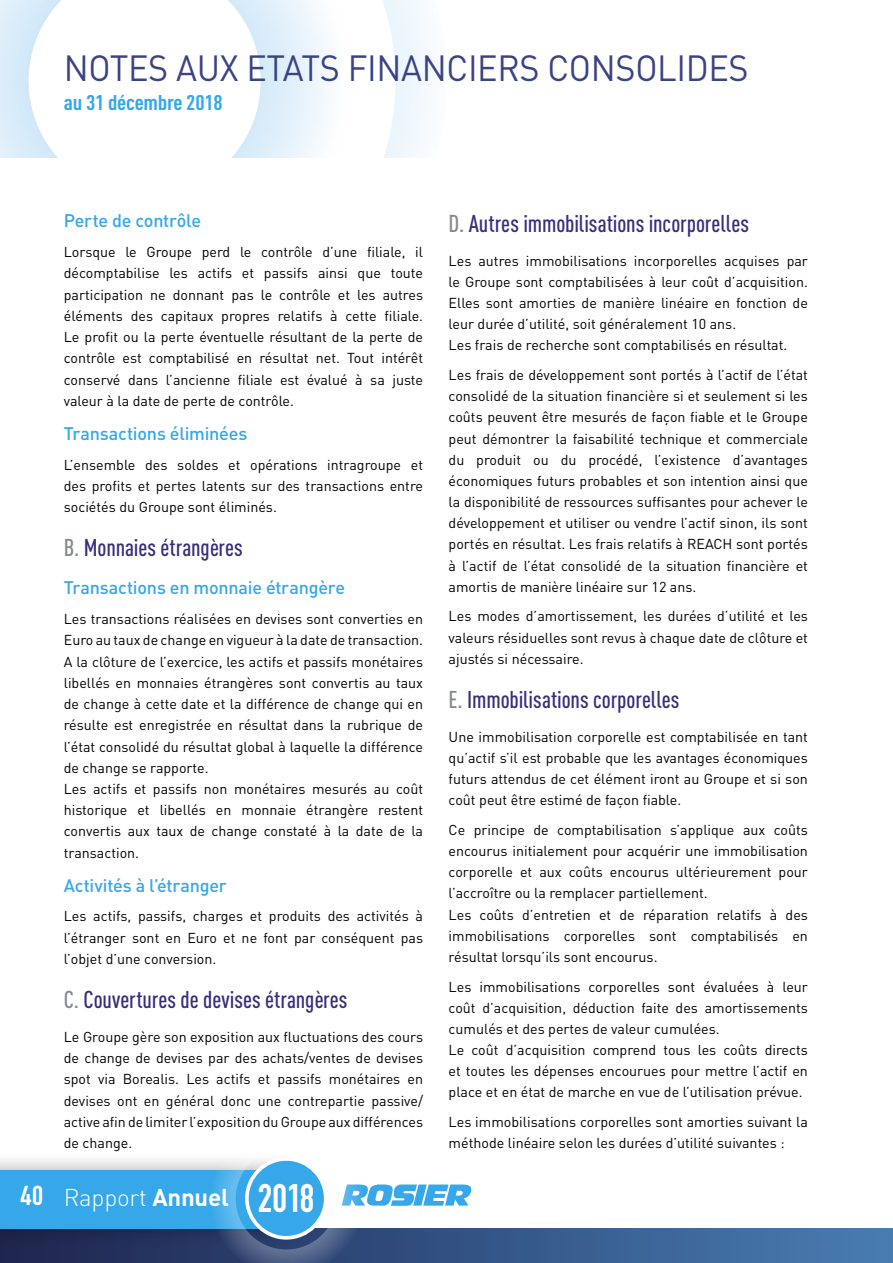
<style>
.page{position:relative;width:893px;height:1263px;background:#fff}
.page>*{position:absolute;margin:0;border:0;box-sizing:border-box;transform-origin:0 0}
.t1{font:700 39.3px "DIN Condensed";color:#fff}
.t2{font:36px "DIN";letter-spacing:-.01em;color:#3a4383;scale:.95 1}
.t3{font:700 27px "DIN Condensed";color:#fff;scale:1.1 1}
.t4{font:500 24px "DIN Cond";color:#392d7a}
.t5{font:300 24px "DIN";letter-spacing:-.01em;color:#fff}
.t6{font:700 21px "DIN Cond";letter-spacing:-.01em;color:#36a7e9;scale:1.1 1}
.t7{font:500 18px "DIN";letter-spacing:-.015em;color:#36a7e9}
.t8{font:14.25px/21.1px "DIN";color:#000;text-align:justify}
.s1{color:#848a91}
.s2{font-weight:700}
</style>
<div class="page">
<svg style="left:382px;top:0;width:46px;height:157px"></svg>
<svg style="left:0;top:0;width:329px;height:157px"></svg>
<svg style="left:0;top:1229px;width:893px;height:34px;background:#385d8f"></svg>
<div style="left:0;top:1151px;width:305px;height:96px;background:#000;opacity:.35"></div>
<div style="left:0;top:1170px;width:286px;height:59px;background:#36a7e9"></div>
<svg style="left:208px;top:1151px;width:265px;height:112px"></svg>
<h2 class="t2" style="left:64px;top:45px;width:722px">NOTES AUX ETATS FINANCIERS CONSOLIDES</h2>
<h3 class="t6" style="left:64px;top:90px;width:146px">au 31 décembre 2018</h3>
<p class="t7" style="left:64px;top:209px;width:139px">Perte de contrôle</p>
<p class="t8" style="left:64px;top:241px;width:361px">Lorsque le Groupe perd le contrôle d’une filiale, il décomptabilise les actifs et passifs ainsi que toute participation ne donnant pas le contrôle et les autres éléments des capitaux propres relatifs à cette filiale.<br>Le profit ou la perte éventuelle résultant de la perte de contrôle est comptabilisé en résultat net. Tout intérêt conservé dans l’ancienne filiale est évalué à sa juste valeur à la date de perte de contrôle.</p>
<p class="t7" style="left:64px;top:422px;width:185px">Transactions éliminées</p>
<p class="t8" style="left:64px;top:453px;width:361px">L’ensemble des soldes et opérations intragroupe et des profits et pertes latents sur des transactions entre sociétés du Groupe sont éliminés.</p>
<h3 class="t4" style="left:64px;top:533px;width:181px"><span class="s1">B.</span> Monnaies étrangères</h3>
<p class="t7" style="left:64px;top:576px;width:283px">Transactions en monnaie étrangère</p>
<p class="t8" style="left:64px;top:608px;width:361px;text-align:left">Les transactions réalisées en devises sont converties en Euro au taux de change en vigueur à la date de transaction.<br>A la clôture de l’exercice, les actifs et passifs monétaires libellés en monnaies étrangères sont convertis au taux de change à cette date et la différence de change qui en résulte est enregistrée en résultat dans la rubrique de l’état consolidé du résultat global à laquelle la différence de change se rapporte.<br>Les actifs et passifs non monétaires mesurés au coût historique et libellés en monnaie étrangère restent convertis aux taux de change constaté à la date de la transaction.</p>
<p class="t7" style="left:64px;top:874px;width:165px">Activités à l’étranger</p>
<p class="t8" style="left:64px;top:905px;width:361px">Les actifs, passifs, charges et produits des activités à l’étranger sont en Euro et ne font par conséquent pas l’objet d’une conversion.</p>
<h3 class="t4" style="left:64px;top:985px;width:285px"><span class="s1">C.</span> Couvertures de devises étrangères</h3>
<p class="t8" style="left:64px;top:1026px;width:361px">Le Groupe gère son exposition aux fluctuations des cours de change de devises par des achats/ventes de devises spot via Borealis. Les actifs et passifs monétaires en devises ont en général donc une contrepartie passive/ active afin de limiter l’exposition du Groupe aux différences de change.</p>
<h3 class="t3" style="left:21px;top:1178px;width:22px">40</h3>
<h1 class="t1" style="left:258px;top:1172px;width:58px">2018</h1>
<h3 class="t5" style="left:64px;top:1182px;width:167px">Rapport <span class="s2">Annuel</span></h3>
<h3 class="t4" style="left:449px;top:209px;width:302px"><span class="s1">D.</span> Autres immobilisations incorporelles</h3>
<p class="t8" style="left:449px;top:250px;width:361px;text-align:left">Les autres immobilisations incorporelles acquises par le Groupe sont comptabilisées à leur coût d’acquisition.<br>Elles sont amorties de manière linéaire en fonction de leur durée d’utilité, soit généralement 10 ans.<br>Les frais de recherche sont comptabilisés en résultat.</p>
<p class="t8" style="left:449px;top:364px;width:361px">Les frais de développement sont portés à l’actif de l’état consolidé de la situation financière si et seulement si les coûts peuvent être mesurés de façon fiable et le Groupe peut démontrer la faisabilité technique et commerciale du produit ou du procédé, l’existence d’avantages économiques futurs probables et son intention ainsi que la disponibilité de ressources suffisantes pour achever le développement et utiliser ou vendre l’actif sinon, ils sont portés en résultat. Les frais relatifs à REACH sont portés à l’actif de l’état consolidé de la situation financière et amortis de manière linéaire sur 12 ans.</p>
<p class="t8" style="left:449px;top:605px;width:361px">Les modes d’amortissement, les durées d’utilité et les valeurs résiduelles sont revus à chaque date de clôture et ajustés si nécessaire.</p>
<h3 class="t4" style="left:449px;top:685px;width:232px"><span class="s1">E.</span> Immobilisations corporelles</h3>
<p class="t8" style="left:449px;top:726px;width:361px">Une immobilisation corporelle est comptabilisée en tant qu’actif s’il est probable que les avantages économiques futurs attendus de cet élément iront au Groupe et si son coût peut être estimé de façon fiable.</p>
<p class="t8" style="left:449px;top:819px;width:361px;text-align:left">Ce principe de comptabilisation s’applique aux coûts encourus initialement pour acquérir une immobilisation corporelle et aux coûts encourus ultérieurement pour l’accroître ou la remplacer partiellement.<br>Les coûts d’entretien et de réparation relatifs à des immobilisations corporelles sont comptabilisés en résultat lorsqu’ils sont encourus.</p>
<p class="t8" style="left:449px;top:975px;width:361px;text-align:left">Les immobilisations corporelles sont évaluées à leur coût d’acquisition, déduction faite des amortissements cumulés et des pertes de valeur cumulées.<br>Le coût d’acquisition comprend tous les coûts directs et toutes les dépenses encourues pour mettre l’actif en place et en état de marche en vue de l’utilisation prévue.</p>
<p class="t8" style="left:449px;top:1111px;width:361px">Les immobilisations corporelles sont amorties suivant la méthode linéaire selon les durées d’utilité suivantes :</p>
</div>
